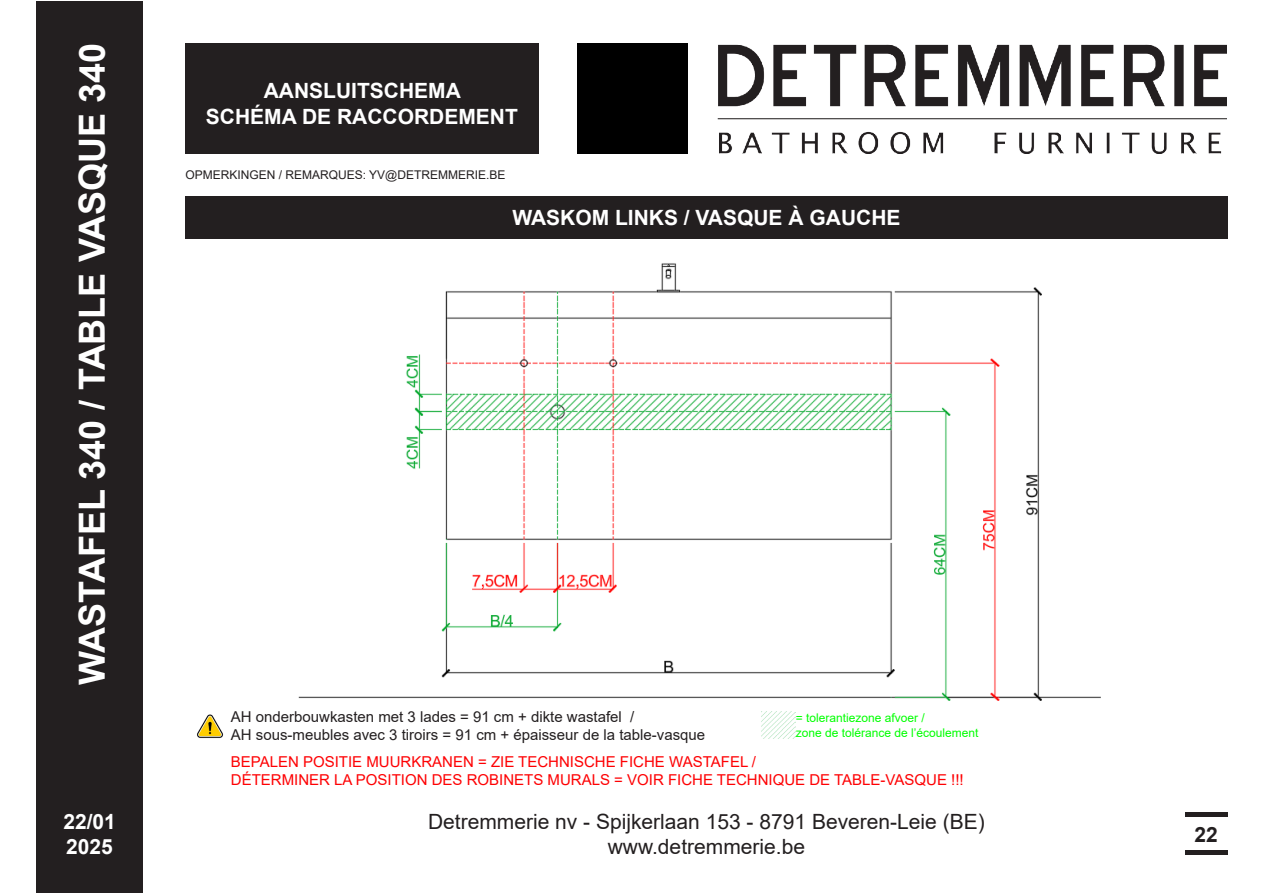
<style>
.page{position:relative;width:1263px;height:893px;background:#fff}
.page>*{position:absolute;margin:0;border:0;box-sizing:border-box;transform-origin:0 0}
.t1{font:700 36px "Arial";color:#fff}
.t2{font:700 21px/25.2px "Arial";color:#fff}
.t3{font:21px/25.2px "Arial";color:#231f20;text-align:center}
.t4{font:700 21px "Arial";color:#231f20}
.t5{font:15px/18px "Arial";color:#fe0003}
.t6{font:15px/18px "Arial";color:#231f20}
.t7{font:12px/14.4px "Arial";color:#0f0}
.t8{font:12px "Arial";color:#231f20}
</style>
<div class="page">
<div style="left:36px;top:1px;width:107px;height:892px;background:#231f20"></div>
<img style="left:718px;top:44px;width:509px;height:110px">
<hr style="left:1185px;top:813px;width:42px;height:4px;background:#231f20">
<hr style="left:1185px;top:851px;width:42px;height:4px;background:#231f20">
<div style="left:185px;top:43px;width:353px;height:111px;background:#231f20"></div>
<div style="left:577px;top:43px;width:110px;height:111px;background:#000"></div>
<img style="left:197px;top:714px;width:27px;height:24px">
<img style="left:762px;top:711px;width:34px;height:28px">
<img style="left:298px;top:263px;width:803px;height:438px">
<div style="left:185px;top:196px;width:1042px;height:43px;background:#231f20"></div>
<h1 class="t1" style="left:67px;top:685px;width:643px;rotate:-90deg">WASTAFEL 340 / TABLE VASQUE 340</h1>
<h2 class="t2" style="left:206px;top:79px;width:313px;text-align:center">AANSLUITSCHEMA<br>SCHÉMA DE RACCORDEMENT</h2>
<p class="t8" style="left:185px;top:167px;width:322px">OPMERKINGEN / REMARQUES: YV@DETREMMERIE.BE</p>
<p class="t2" style="left:512px;top:205px;width:390px">WASKOM LINKS / VASQUE À GAUCHE</p>
<p class="t6" style="left:231px;top:708px;width:476px">AH onderbouwkasten met 3 lades = 91 cm + dikte wastafel /<br>AH sous-meubles avec 3 tiroirs = 91 cm + épaisseur de la table-vasque</p>
<p class="t5" style="left:231px;top:752px;width:734px">BEPALEN POSITIE MUURKRANEN = ZIE TECHNISCHE FICHE WASTAFEL /<br>DÉTERMINER LA POSITION DES ROBINETS MURALS = VOIR FICHE TECHNIQUE DE TABLE-VASQUE !!!</p>
<p class="t7" style="left:796px;top:711px;width:184px">= tolerantiezone afvoer /<br>zone de tolérance de l’écoulement</p>
<h2 class="t2" style="left:63px;top:809px;width:54px">22/01<br>2025</h2>
<h2 class="t3" style="left:428px;top:809px;width:558px">Detremmerie nv - Spijkerlaan 153 - 8791 Beveren-Leie (BE) www.detremmerie.be</h2>
<h2 class="t4" style="left:1194px;top:819px;width:25px">22</h2>
</div>
